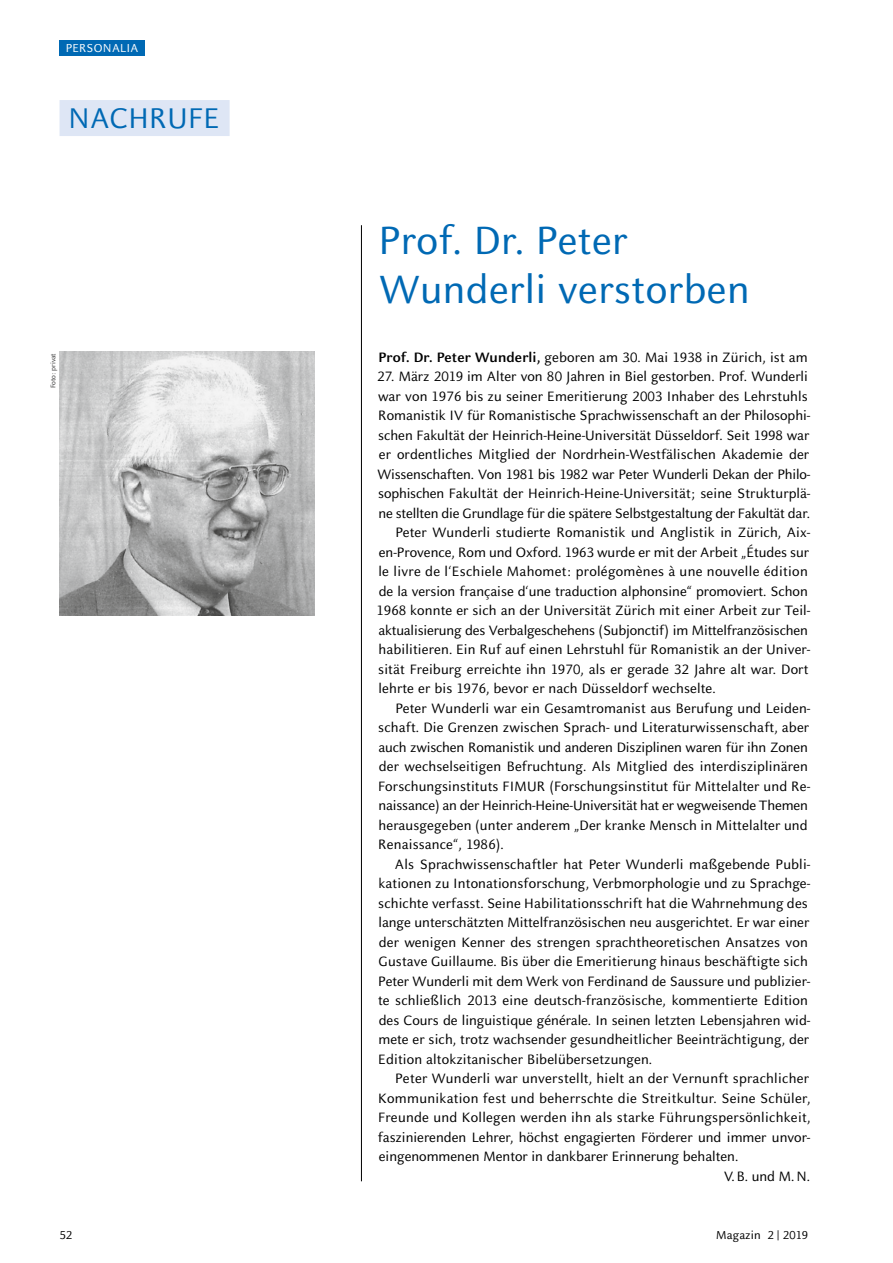
<style>
.page{position:relative;width:893px;height:1263px;background:#fff}
.page>*{position:absolute;margin:0;border:0;box-sizing:border-box;transform-origin:0 0}
.t1{font:43.5px/48.8px "Celeste Sans Pro";letter-spacing:.01em;color:#0069b4}
.t2{font:31.5px "Celeste Sans Pro";letter-spacing:.01em;color:#0069b4}
.t3{font:15px "Celeste Sans Pro";letter-spacing:.01em;color:#000}
.t4{font:15px "Celeste Sans Pro";letter-spacing:-.01em;color:#000}
.t5{font:12.75px "Celeste Sans Pro";letter-spacing:.01em;color:#000}
.t6{font:12.75px "Celeste Sans Pro";letter-spacing:.02em;color:#fff}
.t7{font:7.5px "Celeste Sans Pro";color:#000}
.s1{font-weight:700}
</style>
<div class="page">
<img style="left:60px;top:352px;width:255px;height:263px">
<hr style="left:361px;top:225px;width:1px;height:956px;background:#000">
<div style="left:60px;top:100px;width:170px;height:36px;background:#dee6f5"></div>
<div style="left:60px;top:40px;width:85px;height:15px;background:#0069b4"></div>
<p class="t6" style="left:66px;top:39px;width:74px">PERSONALIA</p>
<h2 class="t2" style="left:68px;top:98px;width:153px">NACHRUFE</h2>
<h1 class="t1" style="left:378px;top:215px;width:373px">Prof. Dr. Peter<br>Wunderli verstorben</h1>
<p class="t7" style="left:48px;top:388px;width:36px;rotate:-90deg">Foto: privat</p>
<p class="t3" style="left:378px;top:347px;width:431px"><span class="s1">Prof. Dr. Peter Wunderli,</span> geboren am 30. Mai 1938 in Zürich, ist am</p>
<p class="t3" style="left:377px;top:367px;width:432px">27. März 2019 im Alter von 80 Jahren in Biel gestorben. Prof. Wunderli</p>
<p class="t3" style="left:378px;top:386px;width:431px">war von 1976 bis zu seiner Emeritierung 2003 Inhaber des Lehrstuhls</p>
<p class="t3" style="left:378px;top:406px;width:434px">Romanistik IV für Romanistische Sprachwissenschaft an der Philosophi-</p>
<p class="t3" style="left:378px;top:425px;width:432px">schen Fakultät der Heinrich-Heine-Universität Düsseldorf. Seit 1998 war</p>
<p class="t3" style="left:379px;top:445px;width:432px">er ordentliches Mitglied der Nordrhein-Westfälischen Akademie der</p>
<p class="t4" style="left:377px;top:464px;width:435px">Wissenschaften. Von 1981 bis 1982 war Peter Wunderli Dekan der Philo-</p>
<p class="t3" style="left:378px;top:484px;width:434px">sophischen Fakultät der Heinrich-Heine-Universität; seine Strukturplä-</p>
<p class="t4" style="left:378px;top:503px;width:433px">ne stellten die Grundlage für die spätere Selbstgestaltung der Fakultät dar.</p>
<p class="t3" style="left:395px;top:523px;width:416px">Peter Wunderli studierte Romanistik und Anglistik in Zürich, Aix-</p>
<p class="t3" style="left:379px;top:542px;width:432px">en-Provence, Rom und Oxford. 1963 wurde er mit der Arbeit „Études sur</p>
<p class="t3" style="left:378px;top:562px;width:431px">le livre de l‘Eschiele Mahomet: prolégomènes à une nouvelle édition</p>
<p class="t3" style="left:379px;top:581px;width:430px">de la version française d‘une traduction alphonsine“ promoviert. Schon</p>
<p class="t3" style="left:377px;top:601px;width:435px">1968 konnte er sich an der Universität Zürich mit einer Arbeit zur Teil-</p>
<p class="t4" style="left:378px;top:620px;width:431px">aktualisierung des Verbalgeschehens (Subjonctif) im Mittelfranzösischen</p>
<p class="t3" style="left:378px;top:640px;width:433px">habilitieren. Ein Ruf auf einen Lehrstuhl für Romanistik an der Univer-</p>
<p class="t3" style="left:378px;top:659px;width:432px">sität Freiburg erreichte ihn 1970, als er gerade 32 Jahre alt war. Dort</p>
<p class="t3" style="left:378px;top:679px;width:339px">lehrte er bis 1976, bevor er nach Düsseldorf wechselte.</p>
<p class="t3" style="left:395px;top:698px;width:417px">Peter Wunderli war ein Gesamtromanist aus Berufung und Leiden-</p>
<p class="t3" style="left:378px;top:718px;width:432px">schaft. Die Grenzen zwischen Sprach- und Literaturwissenschaft, aber</p>
<p class="t4" style="left:378px;top:737px;width:431px">auch zwischen Romanistik und anderen Disziplinen waren für ihn Zonen</p>
<p class="t3" style="left:379px;top:757px;width:431px">der wechselseitigen Befruchtung. Als Mitglied des interdisziplinären</p>
<p class="t3" style="left:378px;top:776px;width:434px">Forschungsinstituts FIMUR (Forschungsinstitut für Mittelalter und Re-</p>
<p class="t4" style="left:378px;top:796px;width:431px">naissance) an der Heinrich-Heine-Universität hat er wegweisende Themen</p>
<p class="t3" style="left:378px;top:815px;width:431px">herausgegeben (unter anderem „Der kranke Mensch in Mittelalter und</p>
<p class="t3" style="left:378px;top:835px;width:127px">Renaissance“, 1986).</p>
<p class="t3" style="left:395px;top:854px;width:417px">Als Sprachwissenschaftler hat Peter Wunderli maßgebende Publi-</p>
<p class="t3" style="left:378px;top:874px;width:433px">kationen zu Intonationsforschung, Verbmorphologie und zu Sprachge-</p>
<p class="t3" style="left:378px;top:893px;width:431px">schichte verfasst. Seine Habilitationsschrift hat die Wahrnehmung des</p>
<p class="t3" style="left:378px;top:913px;width:432px">lange unterschätzten Mittelfranzösischen neu ausgerichtet. Er war einer</p>
<p class="t3" style="left:379px;top:932px;width:431px">der wenigen Kenner des strengen sprachtheoretischen Ansatzes von</p>
<p class="t3" style="left:378px;top:952px;width:431px">Gustave Guillaume. Bis über die Emeritierung hinaus beschäftigte sich</p>
<p class="t3" style="left:378px;top:971px;width:434px">Peter Wunderli mit dem Werk von Ferdinand de Saussure und publizier-</p>
<p class="t3" style="left:378px;top:991px;width:431px">te schließlich 2013 eine deutsch-französische, kommentierte Edition</p>
<p class="t3" style="left:379px;top:1010px;width:433px">des Cours de linguistique générale. In seinen letzten Lebensjahren wid-</p>
<p class="t3" style="left:378px;top:1030px;width:432px">mete er sich, trotz wachsender gesundheitlicher Beeinträchtigung, der</p>
<p class="t3" style="left:378px;top:1049px;width:275px">Edition altokzitanischer Bibelübersetzungen.</p>
<p class="t3" style="left:395px;top:1069px;width:415px">Peter Wunderli war unverstellt, hielt an der Vernunft sprachlicher</p>
<p class="t3" style="left:378px;top:1088px;width:434px">Kommunikation fest und beherrschte die Streitkultur. Seine Schüler,</p>
<p class="t3" style="left:378px;top:1108px;width:434px">Freunde und Kollegen werden ihn als starke Führungspersönlichkeit,</p>
<p class="t3" style="left:378px;top:1127px;width:434px">faszinierenden Lehrer, höchst engagierten Förderer und immer unvor-</p>
<p class="t3" style="left:379px;top:1147px;width:361px">eingenommenen Mentor in dankbarer Erinnerung behalten.</p>
<p class="t3" style="left:724px;top:1166px;width:88px">V.B. und M.N.</p>
<p class="t5" style="left:60px;top:1227px;width:14px">52</p>
<p class="t5" style="left:716px;top:1227px;width:93px">Magazin 2 | 2019</p>
</div>
